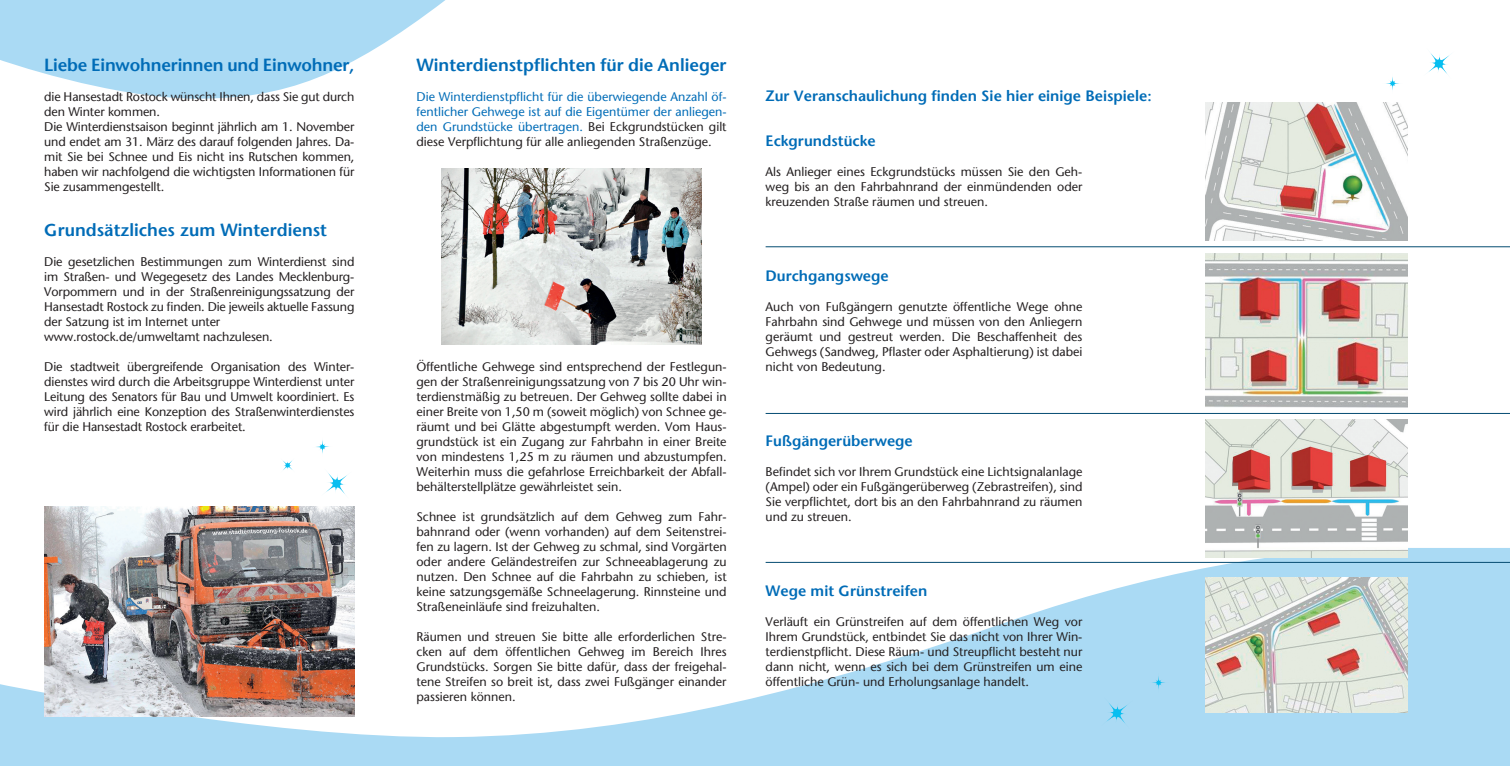
<style>
.page{position:relative;width:1510px;height:766px;background:#fff}
.page>*{position:absolute;margin:0;border:0;box-sizing:border-box;transform-origin:0 0}
.t1{font:600 17.5px "Stone Sans";color:#006cb7}
.t2{font:600 15px "Stone Sans";color:#006cb7}
.t3{font:12.5px/15px "Stone Sans";letter-spacing:-.01em;color:#231f20;text-align:justify}
.t4{font:12.5px/15px "Stone Sans";color:#006cb7;text-align:justify}
.s1{color:#231f20}
</style>
<div class="page">
<svg style="left:0;top:547px;width:1509px;height:218px;fill:#aadaf4"></svg>
<svg style="left:0;top:0;width:445px;height:99px"></svg>
<img style="left:44px;top:506px;width:310px;height:210px">
<img style="left:442px;top:168px;width:259px;height:176px">
<hr style="left:765px;top:246px;width:744px;height:1px;background:#054c72">
<hr style="left:765px;top:413px;width:744px;height:1px;background:#054c72">
<hr style="left:765px;top:562px;width:744px;height:1px;background:#054c72">
<svg style="left:283px;top:460px;width:10px;height:10px"></svg>
<svg style="left:325px;top:473px;width:22px;height:22px"></svg>
<svg style="left:316px;top:440px;width:13px;height:14px"></svg>
<svg style="left:1101px;top:697px;width:31px;height:31px"></svg>
<svg style="left:1148px;top:672px;width:20px;height:20px"></svg>
<img style="left:1205px;top:102px;width:202px;height:139px">
<img style="left:1205px;top:254px;width:202px;height:153px">
<img style="left:1205px;top:419px;width:202px;height:138px">
<img style="left:1205px;top:577px;width:202px;height:135px">
<svg style="left:1428px;top:53px;width:23px;height:22px"></svg>
<svg style="left:1386px;top:77px;width:13px;height:13px"></svg>
<h1 class="t1" style="left:44px;top:54px;width:312px">Liebe Einwohnerinnen und Einwohner,</h1>
<p class="t3" style="left:44px;top:89px;width:312px;text-align:left">die Hansestadt Rostock wünscht Ihnen, dass Sie gut durch den Winter kommen.<br>Die Winterdienstsaison beginnt jährlich am 1. November und endet am 31. März des darauf folgenden Jahres. Da&shy;mit Sie bei Schnee und Eis nicht ins Rutschen kommen, haben wir nachfolgend die wichtigsten Informationen für Sie zusammengestellt.</p>
<h1 class="t1" style="left:44px;top:219px;width:284px">Grundsätzliches zum Winterdienst</h1>
<p class="t3" style="left:44px;top:254px;width:312px;text-align:left">Die gesetzlichen Bestimmungen zum Winterdienst sind im Straßen- und Wegegesetz des Landes Mecklenburg-Vorpommern und in der Straßenreinigungssatzung der Hansestadt Rostock zu finden. Die jeweils aktuelle Fassung der Satzung ist im Internet unter www.rostock.de/umweltamt nachzulesen.</p>
<p class="t3" style="left:44px;top:359px;width:312px">Die stadtweit übergreifende Organisation des Winter&shy;dienstes wird durch die Arbeitsgruppe Winterdienst unter Leitung des Senators für Bau und Umwelt koordiniert. Es wird jährlich eine Konzeption des Straßenwinterdienstes für die Hansestadt Rostock erarbeitet.</p>
<h1 class="t1" style="left:416px;top:54px;width:312px">Winterdienstpflichten für die Anlieger</h1>
<p class="t4" style="left:416px;top:89px;width:312px">Die Winterdienstpflicht für die überwiegende Anzahl öf&shy;fentlicher Gehwege ist auf die Eigentümer der anliegen&shy;den Grundstücke übertragen. <span class="s1">Bei Eckgrundstücken gilt diese Verpflichtung für alle anliegenden Straßenzüge.</span></p>
<p class="t3" style="left:416px;top:359px;width:312px">Öffentliche Gehwege sind entsprechend der Festlegun&shy;gen der Straßenreinigungssatzung von 7 bis 20 Uhr win&shy;terdienstmäßig zu betreuen. Der Gehweg sollte dabei in einer Breite von 1,50 m (soweit möglich) von Schnee ge&shy;räumt und bei Glätte abgestumpft werden. Vom Haus&shy;grundstück ist ein Zugang zur Fahrbahn in einer Breite von mindestens 1,25 m zu räumen und abzustumpfen.<br>Weiterhin muss die gefahrlose Erreichbarkeit der Abfall&shy;behälterstellplätze gewährleistet sein.</p>
<p class="t3" style="left:416px;top:509px;width:312px">Schnee ist grundsätzlich auf dem Gehweg zum Fahr&shy;bahnrand oder (wenn vorhanden) auf dem Seitenstrei&shy;fen zu lagern. Ist der Gehweg zu schmal, sind Vorgärten oder andere Geländestreifen zur Schneeablagerung zu nutzen. Den Schnee auf die Fahrbahn zu schieben, ist keine satzungsgemäße Schneelagerung. Rinnsteine und Straßeneinläufe sind freizuhalten.</p>
<p class="t3" style="left:416px;top:629px;width:312px">Räumen und streuen Sie bitte alle erforderlichen Stre&shy;cken auf dem öffentlichen Gehweg im Bereich Ihres Grundstücks. Sorgen Sie bitte dafür, dass der freigehal&shy;tene Streifen so breit ist, dass zwei Fußgänger einander passieren können.</p>
<p class="t2" style="left:765px;top:86px;width:387px">Zur Veranschaulichung finden Sie hier einige Beispiele:</p>
<p class="t2" style="left:765px;top:131px;width:111px">Eckgrundstücke</p>
<p class="t3" style="left:765px;top:164px;width:318px">Als Anlieger eines Eckgrundstücks müssen Sie den Geh&shy;weg bis an den Fahrbahnrand der einmündenden oder kreuzenden Straße räumen und streuen.</p>
<p class="t2" style="left:765px;top:266px;width:125px">Durchgangswege</p>
<p class="t3" style="left:765px;top:299px;width:318px">Auch von Fußgängern genutzte öffentliche Wege ohne Fahrbahn sind Gehwege und müssen von den Anliegern geräumt und gestreut werden. Die Beschaffenheit des Gehwegs (Sandweg, Pflaster oder Asphaltierung) ist dabei nicht von Bedeutung.</p>
<p class="t2" style="left:765px;top:431px;width:149px">Fußgängerüberwege</p>
<p class="t3" style="left:765px;top:464px;width:318px">Befindet sich vor Ihrem Grundstück eine Lichtsignalanlage (Ampel) oder ein Fußgängerüberweg (Zebrastreifen), sind Sie verpflichtet, dort bis an den Fahrbahnrand zu räumen und zu streuen.</p>
<p class="t2" style="left:765px;top:581px;width:163px">Wege mit Grünstreifen</p>
<p class="t3" style="left:765px;top:614px;width:318px">Verläuft ein Grünstreifen auf dem öffentlichen Weg vor Ihrem Grundstück, entbindet Sie das nicht von Ihrer Win&shy;terdienstpflicht. Diese Räum- und Streupflicht besteht nur dann nicht, wenn es sich bei dem Grünstreifen um eine öffentliche Grün- und Erholungsanlage handelt.</p>
</div>
